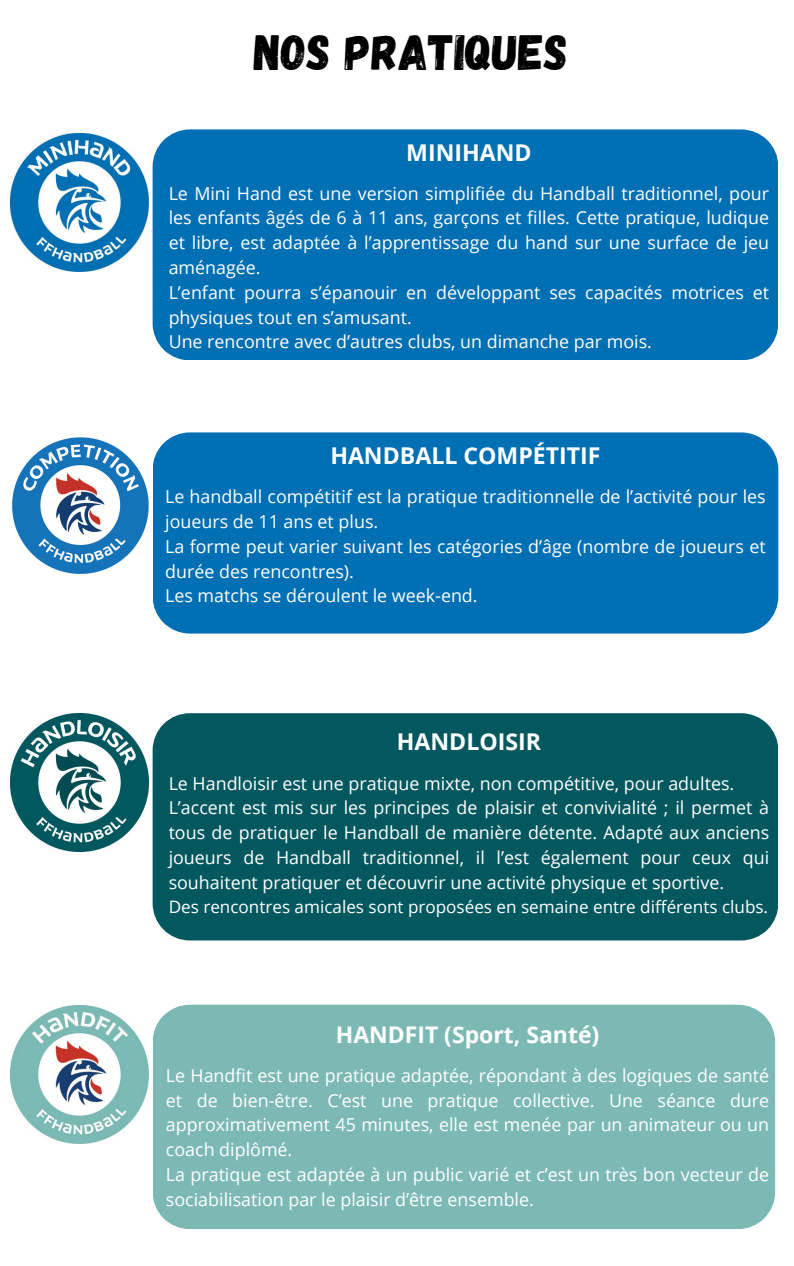
<style>
.page{position:relative;width:794px;height:1266px;background:#fff}
.page>*{position:absolute;margin:0;border:0;box-sizing:border-box;transform-origin:0 0}
.t1{font:49.5px "Gagalin";color:#000}
.t2{font:700 23.1px "Open Sans";color:#fff}
.t3{font:700 22.95px "Open Sans";color:#fff}
.t4{font:17.85px/24.8px "Open Sans";color:#fff}
.t5{font:17.1px "Open Sans";color:#fff}
</style>
<div class="page">
<img style="left:10px;top:133px;width:138px;height:138px">
<div style="left:152px;top:129px;width:625px;height:231px;background:#006fb3"></div>
<img style="left:10px;top:713px;width:138px;height:138px">
<img style="left:10px;top:1005px;width:138px;height:138px">
<div style="left:153px;top:1004px;width:621px;height:225px;background:#7cb9b4"></div>
<div style="left:153px;top:432px;width:624px;height:201px;background:#016fb4"></div>
<img style="left:12px;top:432px;width:142px;height:149px">
<div style="left:152px;top:713px;width:625px;height:227px;background:#03585f"></div>
<p class="t1" style="left:254px;top:20px;width:315px">NOS PRATIQUES</p>
<p class="t2" style="left:406px;top:136px;width:127px">MINIHAND</p>
<h3 class="t4" style="left:169px;top:180px;width:601px;text-align:justify">Le Mini Hand est une version simplifiée du Handball traditionnel, pour les enfants âgés de 6 à 11 ans, garçons et filles. Cette pratique, ludique et libre, est adaptée à l’apprentissage du hand sur une surface de jeu aménagée.</h3>
<p class="t4" style="left:169px;top:279px;width:601px">L’enfant pourra s’épanouir en développant ses capacités motrices et physiques tout en s’amusant.</p>
<p class="t4" style="left:169px;top:329px;width:484px">Une rencontre avec d’autres clubs, un dimanche par mois.</p>
<h2 class="t2" style="left:330px;top:439px;width:271px">HANDBALL COMPÉTITIF</h2>
<p class="t4" style="left:165px;top:484px;width:601px">Le handball compétitif est la pratique traditionnelle de l’activité pour les joueurs de 11 ans et plus.</p>
<p class="t4" style="left:165px;top:533px;width:601px">La forme peut varier suivant les catégories d’âge (nombre de joueurs et durée des rencontres).</p>
<p class="t4" style="left:165px;top:583px;width:314px">Les matchs se déroulent le week-end.</p>
<p class="t2" style="left:396px;top:725px;width:146px">HANDLOISIR</p>
<p class="t4" style="left:169px;top:770px;width:567px">Le Handloisir est une pratique mixte, non compétitive, pour adultes.</p>
<h2 class="t4" style="left:169px;top:795px;width:601px;text-align:justify">L’accent est mis sur les principes de plaisir et convivialité ; il permet à tous de pratiquer le Handball de manière détente. Adapté aux anciens joueurs de Handball traditionnel, il l’est également pour ceux qui souhaitent pratiquer et découvrir une activité physique et sportive.</h2>
<p class="t5" style="left:169px;top:894px;width:600px">Des rencontres amicales sont proposées en semaine entre différents clubs.</p>
<p class="t3" style="left:335px;top:1018px;width:265px">HANDFIT (Sport, Santé)</p>
<p class="t4" style="left:166px;top:1062px;width:604px;text-align:justify">Le Handfit est une pratique adaptée, répondant à des logiques de santé et de bien-être. C’est une pratique collective. Une séance dure approximativement 45 minutes, elle est menée par un animateur ou un coach diplômé.</p>
<p class="t4" style="left:166px;top:1161px;width:604px">La pratique est adaptée à un public varié et c’est un très bon vecteur de sociabilisation par le plaisir d’être ensemble.</p>
</div>
